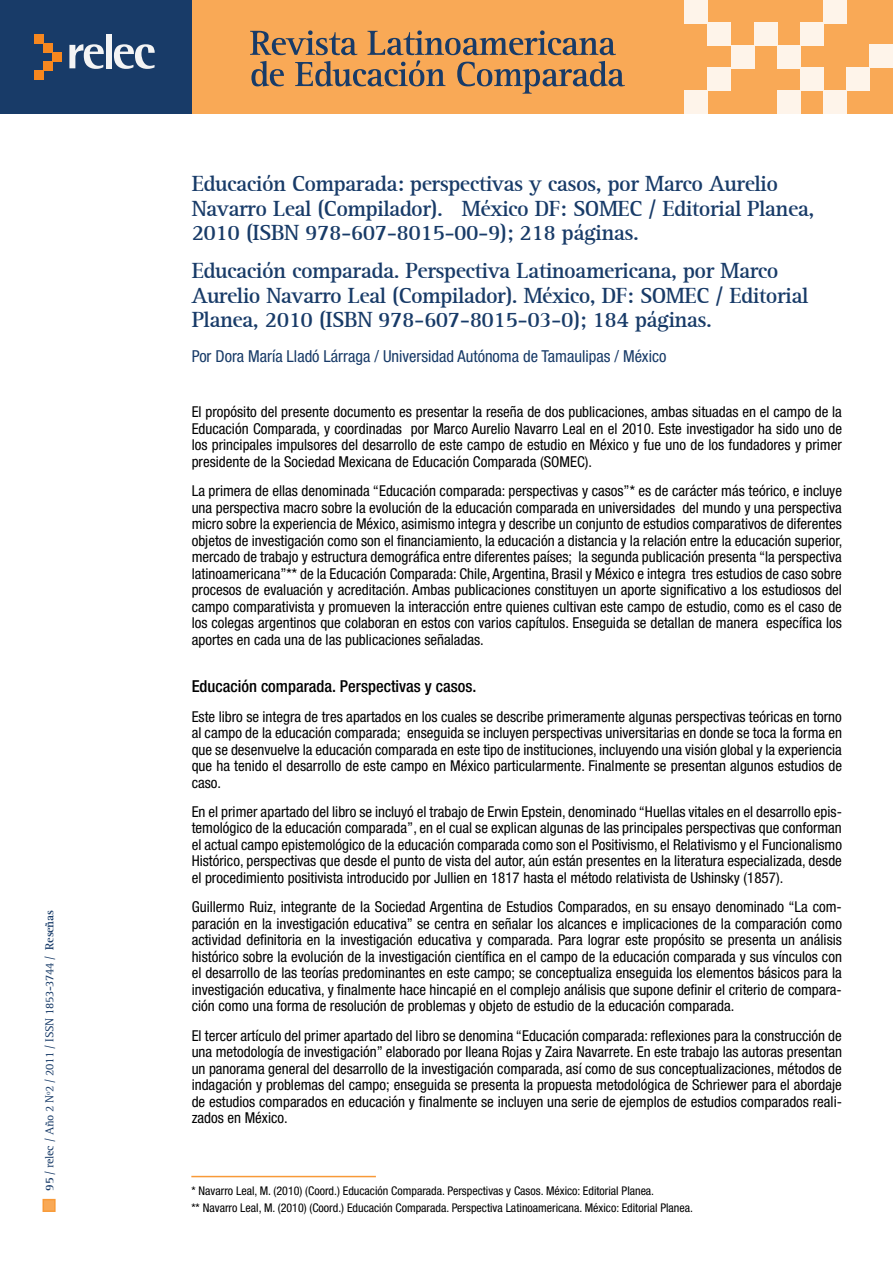
<style>
.page{position:relative;width:893px;height:1263px;background:#fff}
.page>*{position:absolute;margin:0;border:0;box-sizing:border-box;transform-origin:0 0}
.t1{font:700 22.5px/24.8px "AT Rotis Serif";letter-spacing:-.025em;color:#183b68}
.t2{font:condensed 16.5px "Helvetica Neue";color:#183b68}
.t3{font:500 condensed 16.5px "Helvetica Neue";color:#000}
.t4{font:condensed 15px/16.5px "Helvetica Neue";color:#000;text-align:justify}
.t5{font:condensed 12px/17.4px "Helvetica Neue";color:#000}
.t6{font:12px "AT Rotis Serif";letter-spacing:-.025em;color:#183b68}
.s1{font-weight:700}
</style>
<div class="page">
<div style="left:192px;top:0;width:701px;height:114px;background:#f9a956"></div>
<svg style="left:250px;top:30px;width:375px;height:64px"></svg>
<div style="left:708px;top:23px;width:23px;height:23px;background:#fef4ea"></div>
<div style="left:731px;top:45px;width:23px;height:23px;background:#fef4ea"></div>
<div style="left:708px;top:68px;width:23px;height:23px;background:#fef4ea"></div>
<div style="left:685px;top:91px;width:23px;height:23px;background:#fef4ea"></div>
<div style="left:754px;top:22px;width:23px;height:24px;background:#fef4ea"></div>
<div style="left:777px;top:45px;width:23px;height:23px;background:#fef4ea"></div>
<div style="left:800px;top:22px;width:23px;height:24px;background:#fef4ea"></div>
<div style="left:823px;top:0;width:24px;height:23px;background:#fef4ea"></div>
<div style="left:800px;top:68px;width:23px;height:23px;background:#fef4ea"></div>
<div style="left:777px;top:91px;width:23px;height:23px;background:#fef4ea"></div>
<div style="left:823px;top:91px;width:24px;height:23px;background:#fef4ea"></div>
<div style="left:847px;top:67px;width:23px;height:24px;background:#fef4ea"></div>
<div style="left:870px;top:45px;width:23px;height:23px;background:#fef4ea"></div>
<div style="left:685px;top:0;width:23px;height:23px;background:#fef4ea"></div>
<div style="left:0;top:0;width:192px;height:114px;background:#183b68"></div>
<svg style="left:69px;top:44px;width:35px;height:25px"></svg>
<div style="left:106px;top:34px;width:6px;height:34px;background:#f4f4f4"></div>
<svg style="left:114px;top:44px;width:41px;height:25px"></svg>
<div style="left:43px;top:43px;width:9px;height:9px;background:#f6871f"></div>
<div style="left:52px;top:52px;width:9px;height:9px;background:#f6871f"></div>
<div style="left:43px;top:61px;width:9px;height:9px;background:#f6871f"></div>
<div style="left:34px;top:70px;width:9px;height:9px;background:#f6871f"></div>
<div style="left:34px;top:34px;width:9px;height:9px;background:#f6871f"></div>
<div style="left:43px;top:1199px;width:13px;height:13px;background:#f9a956;border:2px solid #f89a38"></div>
<hr style="left:191px;top:1176px;width:185px;height:1px;background:#f89a38">
<p class="t6" style="left:43px;top:1191px;width:282px;rotate:-90deg"><span class="s1">95</span> / relec / Año 2 Nº2 / 2011 / ISSN 1853-3744 / <span class="s1">Reseñas</span></p>
<h1 class="t1" style="left:192px;top:171px;width:624px">Educación Comparada: perspectivas y casos, por Marco Aurelio<br>Navarro Leal (Compilador). México DF: SOMEC / Editorial Planea,<br>2010 (ISBN 978-607-8015-00-9); 218 páginas.</h1>
<h1 class="t1" style="left:192px;top:258px;width:618px">Educación comparada. Perspectiva Latinoamericana, por Marco<br>Aurelio Navarro Leal (Compilador). México, DF: SOMEC / Editorial<br>Planea, 2010 (ISBN 978-607-8015-03-0); 184 páginas.</h1>
<p class="t2" style="left:192px;top:347px;width:476px">Por Dora María Lladó Lárraga / Universidad Autónoma de Tamaulipas / México</p>
<p class="t4" style="left:192px;top:404px;width:652px">El propósito del presente documento es presentar la reseña de dos publicaciones, ambas situadas en el campo de la Educación Comparada, y coordinadas por Marco Aurelio Navarro Leal en el 2010. Este investigador ha sido uno de los principales impulsores del desarrollo de este campo de estudio en México y fue uno de los fundadores y primer presidente de la Sociedad Mexicana de Educación Comparada (SOMEC).</p>
<p class="t4" style="left:192px;top:482px;width:652px">La primera de ellas denominada “Educación comparada: perspectivas y casos”* es de carácter más teórico, e incluye una perspectiva macro sobre la evolución de la educación comparada en universidades del mundo y una perspectiva micro sobre la experiencia de México, asimismo integra y describe un conjunto de estudios comparativos de diferentes objetos de investigación como son el financiamiento, la educación a distancia y la relación entre la educación superior, mercado de trabajo y estructura demográfica entre diferentes países; la segunda publicación presenta “la perspectiva latinoamericana”** de la Educación Comparada: Chile, Argentina, Brasil y México e integra tres estudios de caso sobre procesos de evaluación y acreditación. Ambas publicaciones constituyen un aporte significativo a los estudiosos del campo comparativista y promueven la interacción entre quienes cultivan este campo de estudio, como es el caso de los colegas argentinos que colaboran en estos con varios capítulos. Enseguida se detallan de manera específica los aportes en cada una de las publicaciones señaladas.</p>
<p class="t3" style="left:192px;top:677px;width:286px">Educación comparada. Perspectivas y casos.</p>
<p class="t4" style="left:192px;top:708px;width:652px">Este libro se integra de tres apartados en los cuales se describe primeramente algunas perspectivas teóricas en torno al campo de la educación comparada; enseguida se incluyen perspectivas universitarias en donde se toca la forma en que se desenvuelve la educación comparada en este tipo de instituciones, incluyendo una visión global y la experiencia que ha tenido el desarrollo de este campo en México particularmente. Finalmente se presentan algunos estudios de caso.</p>
<p class="t4" style="left:192px;top:803px;width:652px">En el primer apartado del libro se incluyó el trabajo de Erwin Epstein, denominado “Huellas vitales en el desarrollo epis&shy;temológico de la educación comparada”, en el cual se explican algunas de las principales perspectivas que conforman el actual campo epistemológico de la educación comparada como son el Positivismo, el Relativismo y el Funcionalismo Histórico, perspectivas que desde el punto de vista del autor, aún están presentes en la literatura especializada, desde el procedimiento positivista introducido por Jullien en 1817 hasta el método relativista de Ushinsky (1857).</p>
<p class="t4" style="left:192px;top:898px;width:652px">Guillermo Ruiz, integrante de la Sociedad Argentina de Estudios Comparados, en su ensayo denominado “La com&shy;paración en la investigación educativa” se centra en señalar los alcances e implicaciones de la comparación como actividad definitoria en la investigación educativa y comparada. Para lograr este propósito se presenta un análisis histórico sobre la evolución de la investigación científica en el campo de la educación comparada y sus vínculos con el desarrollo de las teorías predominantes en este campo; se conceptualiza enseguida los elementos básicos para la investigación educativa, y finalmente hace hincapié en el complejo análisis que supone definir el criterio de compara&shy;ción como una forma de resolución de problemas y objeto de estudio de la educación comparada.</p>
<p class="t4" style="left:192px;top:1027px;width:652px">El tercer artículo del primer apartado del libro se denomina “Educación comparada: reflexiones para la construcción de una metodología de investigación” elaborado por Ileana Rojas y Zaira Navarrete. En este trabajo las autoras presentan un panorama general del desarrollo de la investigación comparada, así como de sus conceptualizaciones, métodos de indagación y problemas del campo; enseguida se presenta la propuesta metodológica de Schriewer para el abordaje de estudios comparados en educación y finalmente se incluyen una serie de ejemplos de estudios comparados reali&shy;zados en México.</p>
<p class="t5" style="left:191px;top:1181px;width:503px">* Navarro Leal, M. (2010) (Coord.) Educación Comparada. Perspectivas y Casos. México: Editorial Planea.<br>** Navarro Leal, M. (2010) (Coord.) Educación Comparada. Perspectiva Latinoamericana. México: Editorial Planea.</p>
</div>
